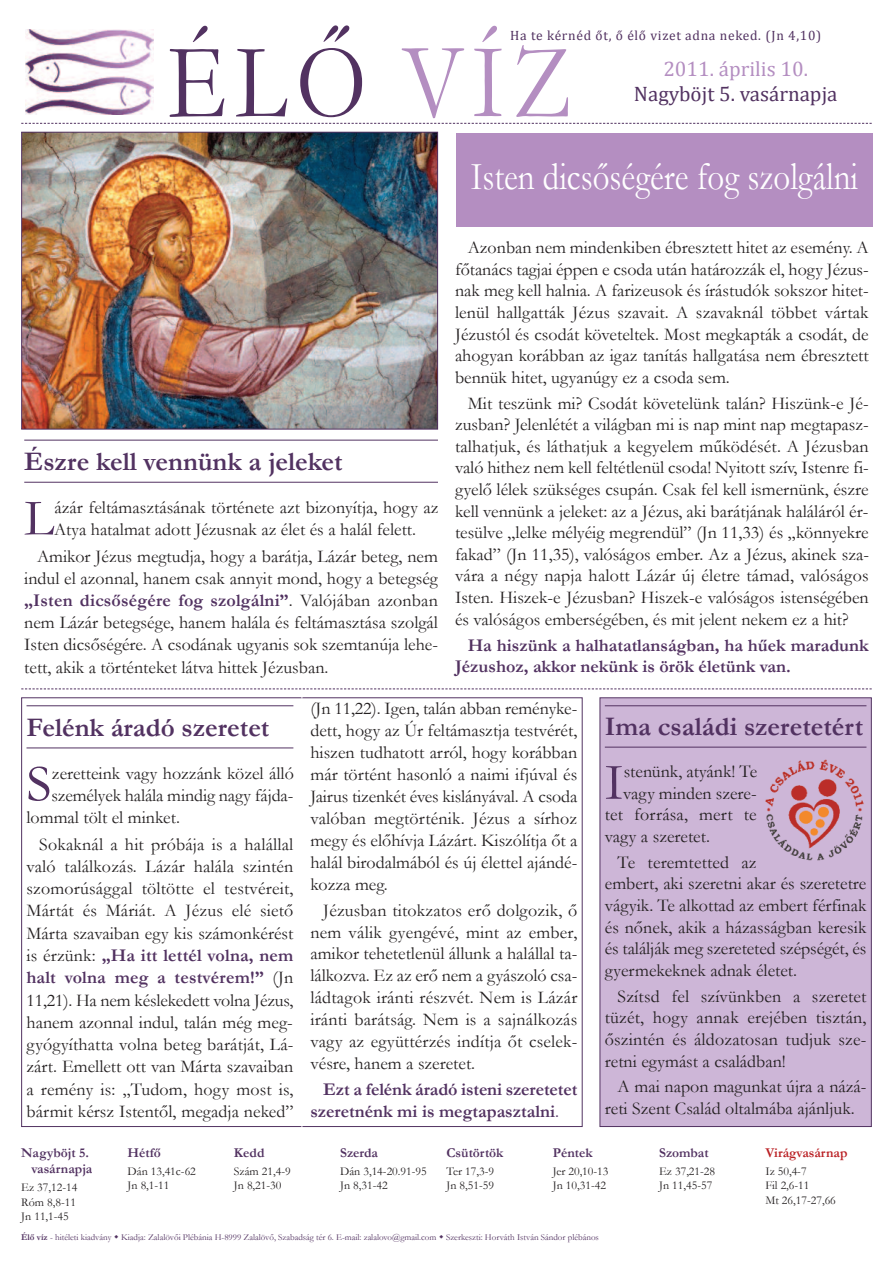
<style>
.page{position:relative;width:893px;height:1263px;background:#fff}
.page>*{position:absolute;margin:0;border:0;box-sizing:border-box;transform-origin:0 0}
.t1{font:108px "Garamond";letter-spacing:.1em;color:#523261;scale:.83 1}
.t2{font:52.35px "Garamond";color:#523261}
.t3{font:39.6px "Garamond";color:#fff;scale:.83 1}
.t4{font:700 27px "Garamond";color:#523261}
.t5{font:21px "Cambria";color:#523261}
.t6{font:21px "Cambria";color:#b48ec1}
.t7{font:18px/21.6px "Garamond";color:#231f20;text-align:justify}
.t8{font:700 18px/21.9px "Garamond";color:#523261}
.t9{font:700 13.5px/16.2px "Garamond";color:#523261;text-align:right}
.t10{font:13.5px "Cambria";letter-spacing:.05em;color:#523261}
.t11{font:700 13.5px "Garamond";color:#ba2024}
.t12{font:12px/14.4px "Garamond";color:#231f20}
.t13{font:9px "Garamond";color:#523261}
.s1{color:#b48ec1}
.s2{font-weight:700;color:#523261}
.s3{font-weight:400}
.s4{font-weight:700}
</style>
<div class="page">
<svg style="left:21px;top:123px;width:851px;height:1px"></svg>
<hr style="left:24px;top:440px;width:414px;height:1px;background:#523261">
<hr style="left:24px;top:482px;width:414px;height:1px;background:#523261">
<img style="left:26px;top:30px;width:127px;height:85px">
<svg style="left:21px;top:688px;width:851px;height:439px"></svg>
<div style="left:600px;top:698px;width:271px;height:428px;background:#cdb6d7"></div>
<div style="left:600px;top:697px;width:272px;height:430px;border:1px solid #523261"></div>
<hr style="left:605px;top:705px;width:261px;height:1px;background:#523261">
<hr style="left:605px;top:747px;width:261px;height:1px;background:#523261">
<img style="left:765px;top:759px;width:99px;height:102px">
<img style="left:23px;top:134px;width:413px;height:293px">
<div style="left:21px;top:132px;width:417px;height:297px;border:1px solid #523261"></div>
<div style="left:456px;top:133px;width:417px;height:93px;background:#b48ec1"></div>
<h1 class="t1" style="left:167px;top:23px;width:489px">ÉLŐ <span class="s1">VÍZ</span></h1>
<p class="t10" style="left:510px;top:27px;width:313px">Ha te kérnéd őt, ő élő vizet adna neked. (Jn 4,10)</p>
<p class="t6" style="left:663px;top:56px;width:146px">2011. április 10.</p>
<p class="t5" style="left:634px;top:81px;width:205px">Nagyböjt 5. vasárnapja</p>
<h3 class="t3" style="left:471px;top:155px;width:468px">Isten dicsőségére fog szolgálni</h3>
<h3 class="t4" style="left:24px;top:447px;width:320px">Észre kell vennünk a jeleket</h3>
<h2 class="t2" style="left:24px;top:489px;width:31px">L</h2>
<p class="t7" style="left:54px;top:496px;width:386px;line-height:22.2px">ázár feltámasztásának története azt bizonyítja, hogy az<br>Atya hatalmat adott Jézusnak az élet és a halál felett.</p>
<p class="t7" style="left:24px;top:545px;width:415px;line-height:22.2px;text-indent:13px">Amikor Jézus megtudja, hogy a barátja, Lázár beteg, nem indul el azonnal, hanem csak annyit mond, hogy a betegség <span class="s2">„Isten dicsőségére fog szolgálni”</span>. Valójában azonban nem Lázár betegsége, hanem halála és feltámasztása szolgál Isten dicsőségére. A csodának ugyanis sok szemtanúja lehe&shy;tett, akik a történteket látva hittek Jézusban.</p>
<p class="t7" style="left:455px;top:237px;width:415px;text-indent:13px">Azonban nem mindenkiben ébresztett hitet az esemény. A főtanács tagjai éppen e csoda után határozzák el, hogy Jézus&shy;nak meg kell halnia. A farizeusok és írástudók sokszor hitet&shy;lenül hallgatták Jézus szavait. A szavaknál többet vártak Jézustól és csodát követeltek. Most megkapták a csodát, de ahogyan korábban az igaz tanítás hallgatása nem ébresztett bennük hitet, ugyanúgy ez a csoda sem.</p>
<p class="t7" style="left:455px;top:392px;width:415px;text-indent:13px">Mit teszünk mi? Csodát követelünk talán? Hiszünk-e Jé&shy;zusban? Jelenlétét a világban mi is nap mint nap megtapasz&shy;talhatjuk, és láthatjuk a kegyelem működését. A Jézusban való hithez nem kell feltétlenül csoda! Nyitott szív, Istenre fi&shy;gyelő lélek szükséges csupán. Csak fel kell ismernünk, észre kell vennünk a jeleket: az a Jézus, aki barátjának haláláról ér&shy;tesülve „lelke mélyéig megrendül” (Jn 11,33) és „könnyekre fakad” (Jn 11,35), valóságos ember. Az a Jézus, akinek sza&shy;vára a négy napja halott Lázár új életre támad, valóságos Isten. Hiszek-e Jézusban? Hiszek-e valóságos istenségében és valóságos emberségében, és mit jelent nekem ez a hit?</p>
<p class="t8" style="left:455px;top:634px;width:415px;text-indent:13px">Ha hiszünk a halhatatlanságban, ha hűek maradunk<br>Jézushoz, akkor nekünk is örök életünk van.</p>
<h3 class="t4" style="left:27px;top:713px;width:244px">Felénk áradó szeretet</h3>
<h2 class="t2" style="left:27px;top:755px;width:27px">S</h2>
<p class="t7" style="left:52px;top:762px;width:243px">zeretteink vagy hozzánk közel álló</p>
<p class="t7" style="left:51px;top:785px;width:243px">személyek halála mindig nagy fájda-</p>
<p class="t7" style="left:27px;top:807px;width:155px">lommal tölt el minket.</p>
<p class="t7" style="left:27px;top:833px;width:268px;line-height:22.2px;text-indent:13px">Sokaknál a hit próbája is a halállal való találkozás. Lázár halála szintén szomorúsággal töltötte el testvéreit, Mártát és Máriát. A Jézus elé siető Márta szavaiban egy kis számonkérést is érzünk: <span class="s2">„Ha itt lettél volna, nem halt volna meg a testvérem!”</span> (Jn 11,21). Ha nem késlekedett volna Jézus, hanem azonnal indul, talán még meg&shy;gyógyíthatta volna beteg barátját, Lá&shy;zárt. Emellett ott van Márta szavaiban a remény is: „Tudom, hogy most is, bármit kérsz Istentől, megadja neked”</p>
<p class="t9" style="left:21px;top:1144px;width:73px">Nagyböjt 5. vasárnapja</p>
<p class="t12" style="left:21px;top:1180px;width:58px;text-align:justify">Ez 37,12-14<br>Róm 8,8-11<br>Jn 11,1-45</p>
<p class="t9" style="left:128px;top:1144px;width:35px">Hétfő</p>
<p class="t12" style="left:128px;top:1164px;width:70px">Dán 13,41c-62<br>Jn 8,1-11</p>
<p class="t9" style="left:234px;top:1144px;width:32px">Kedd</p>
<p class="t12" style="left:234px;top:1164px;width:58px">Szám 21,4-9<br>Jn 8,21-30</p>
<p class="t7" style="left:310px;top:698px;width:268px">(Jn 11,22). Igen, talán abban reményke&shy;dett, hogy az Úr feltámasztja testvérét, hiszen tudhatott arról, hogy korábban már történt hasonló a naimi ifjúval és Jairus tizenkét éves kislányával. A csoda valóban megtörténik. Jézus a sírhoz megy és előhívja Lázárt. Kiszólítja őt a halál birodalmából és új élettel ajándé&shy;kozza meg.</p>
<p class="t7" style="left:310px;top:899px;width:268px;text-indent:13px">Jézusban titokzatos erő dolgozik, ő nem válik gyengévé, mint az ember, amikor tehetetlenül állunk a halállal ta&shy;lálkozva. Ez az erő nem a gyászoló csa&shy;ládtagok iránti részvét. Nem is Lázár iránti barátság. Nem is a sajnálkozás vagy az együttérzés indítja őt cselek&shy;vésre, hanem a szeretet.</p>
<p class="t8" style="left:310px;top:1079px;width:268px;text-indent:13px">Ezt a felénk áradó isteni szeretetet szeretnénk mi is megtapasztalni<span class="s3">.</span></p>
<h3 class="t4" style="left:605px;top:712px;width:260px">Ima családi szeretetért</h3>
<h2 class="t2" style="left:605px;top:754px;width:20px">I</h2>
<p class="t7" style="left:624px;top:761px;width:135px">stenünk, atyánk! Te</p>
<p class="t7" style="left:623px;top:783px;width:135px">vagy minden szere-</p>
<p class="t7" style="left:605px;top:804px;width:153px">tet forrása, mert te</p>
<p class="t7" style="left:605px;top:826px;width:107px">vagy a szeretet.</p>
<p class="t7" style="left:605px;top:852px;width:263px;text-align:left;text-indent:13px">Te teremtetted az<br>embert, aki szeretni akar és szeretetre vágyik. Te alkottad az embert férfinak és nőnek, akik a házasságban keresik és találják meg szereteted szépségét, és gyermekeknek adnak életet.</p>
<p class="t7" style="left:605px;top:985px;width:263px;text-indent:13px">Szítsd fel szívünkben a szeretet tüzét, hogy annak erejében tisztán, őszintén és áldozatosan tudjuk sze&shy;retni egymást a családban!</p>
<p class="t7" style="left:605px;top:1076px;width:263px;text-indent:13px">A mai napon magunkat újra a názá&shy;reti Szent Család oltalmába ajánljuk.</p>
<p class="t9" style="left:340px;top:1144px;width:39px">Szerda</p>
<p class="t12" style="left:340px;top:1164px;width:88px">Dán 3,14-20.91-95<br>Jn 8,31-42</p>
<p class="t9" style="left:446px;top:1144px;width:58px">Csütörtök</p>
<p class="t12" style="left:446px;top:1164px;width:49px">Ter 17,3-9<br>Jn 8,51-59</p>
<p class="t9" style="left:553px;top:1144px;width:41px">Péntek</p>
<p class="t12" style="left:553px;top:1164px;width:57px">Jer 20,10-13<br>Jn 10,31-42</p>
<p class="t9" style="left:659px;top:1144px;width:51px">Szombat</p>
<p class="t12" style="left:659px;top:1164px;width:58px">Ez 37,21-28<br>Jn 11,45-57</p>
<p class="t11" style="left:765px;top:1145px;width:84px">Virágvasárnap</p>
<p class="t12" style="left:765px;top:1164px;width:72px">Iz 50,4-7<br>Fil 2,6-11<br>Mt 26,17-27,66</p>
<p class="t13" style="left:21px;top:1233px;width:579px"><span class="s4">Élő víz</span> - hitéleti kiadvány Kiadja: Zalalövői Plébánia H-8999 Zalalövő, Szabadság tér 6. E-mail: zalalovo@gmail.com Szerkeszti: Horváth István Sándor plébános</p>
</div>
